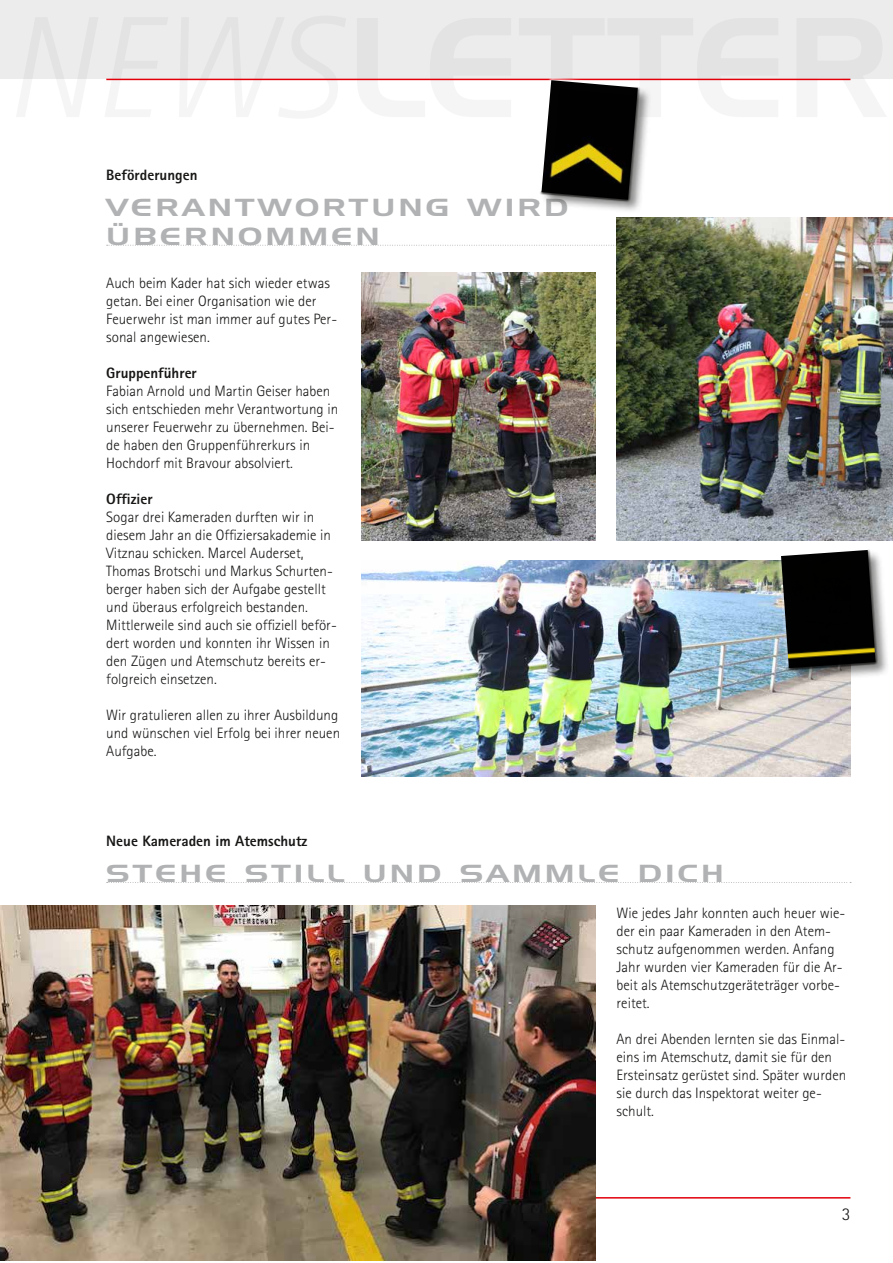
<style>
.page{position:relative;width:893px;height:1263px;background:#fff}
.page>*{position:absolute;margin:0;border:0;box-sizing:border-box;transform-origin:0 0}
.t1{font:24px/28.8px "Handel Gothic BT";letter-spacing:.1em;color:#b1b2b3;scale:1.3 1}
.t2{font:300 18px "Rotis Sans Serif";color:#181716}
.t3{font:300 15px/18px "Rotis Sans Serif";color:#181716}
.t4{font:800 15px "Rotis Sans Serif";color:#181716}
</style>
<div class="page">
<div style="left:0;top:0;width:893px;height:79px;background:#ececec"></div>
<hr style="left:106px;top:1197px;width:744px;height:1px;background:#e3000b">
<hr style="left:106px;top:79px;width:744px;height:1px;background:#e3000b">
<svg style="left:107px;top:882px;width:744px;height:1px"></svg>
<svg style="left:107px;top:245px;width:510px;height:1px"></svg>
<img style="left:361px;top:272px;width:234px;height:268px">
<img style="left:617px;top:218px;width:276px;height:322px">
<div style="left:541px;top:79px;width:111px;height:135px;background:#181716;opacity:.52"></div>
<svg style="left:538px;top:78px;width:103px;height:125px"></svg>
<img style="left:541px;top:80px;width:97px;height:120px">
<img style="left:361px;top:560px;width:489px;height:216px">
<div style="left:781px;top:549px;width:109px;height:134px;background:#181716;opacity:.52"></div>
<svg style="left:778px;top:549px;width:101px;height:122px"></svg>
<img style="left:781px;top:550px;width:94px;height:118px">
<img style="left:0;top:905px;width:595px;height:355px">
<p class="t4" style="left:106px;top:165px;width:93px">Beförderungen</p>
<h1 class="t1" style="left:106px;top:193px;width:357px">VERANTWORTUNG WIRD<br>ÜBERNOMMEN</h1>
<p class="t3" style="left:106px;top:274px;width:232px">Auch beim Kader hat sich wieder etwas getan. Bei einer Organisation wie der<br>Feuerwehr ist man immer auf gutes Per&shy;sonal angewiesen.</p>
<p class="t4" style="left:106px;top:363px;width:92px">Gruppenführer</p>
<p class="t3" style="left:106px;top:382px;width:233px">Fabian Arnold und Martin Geiser haben sich entschieden mehr Verantwortung in unserer Feuerwehr zu übernehmen. Bei&shy;de haben den Gruppenführerkurs in Hochdorf mit Bravour absolviert.</p>
<p class="t4" style="left:106px;top:489px;width:48px">Offizier</p>
<p class="t3" style="left:106px;top:508px;width:232px">Sogar drei Kameraden durften wir in diesem Jahr an die Offiziersakademie in Vitznau schicken. Marcel Auderset, Thomas Brotschi und Markus Schurten&shy;berger haben sich der Aufgabe gestellt und überaus erfolgreich bestanden.<br>Mittlerweile sind auch sie offiziell beför&shy;dert worden und konnten ihr Wissen in den Zügen und Atemschutz bereits er&shy;folgreich einsetzen.</p>
<p class="t3" style="left:106px;top:706px;width:235px">Wir gratulieren allen zu ihrer Ausbildung und wünschen viel Erfolg bei ihrer neuen<br>Aufgabe.</p>
<p class="t4" style="left:106px;top:831px;width:203px">Neue Kameraden im Atemschutz</p>
<h1 class="t1" style="left:106px;top:859px;width:477px">STEHE STILL UND SAMMLE DICH</h1>
<p class="t3" style="left:617px;top:904px;width:230px">Wie jedes Jahr konnten auch heuer wie&shy;der ein paar Kameraden in den Atem&shy;schutz aufgenommen werden. Anfang<br>Jahr wurden vier Kameraden für die Ar&shy;beit als Atemschutzgeräteträger vorbe&shy;reitet.</p>
<p class="t3" style="left:617px;top:1030px;width:231px">An drei Abenden lernten sie das Einmal&shy;eins im Atemschutz, damit sie für den<br>Ersteinsatz gerüstet sind. Später wurden sie durch das Inspektorat weiter ge&shy;schult.</p>
<p class="t2" style="left:842px;top:1204px;width:10px">3</p>
</div>
